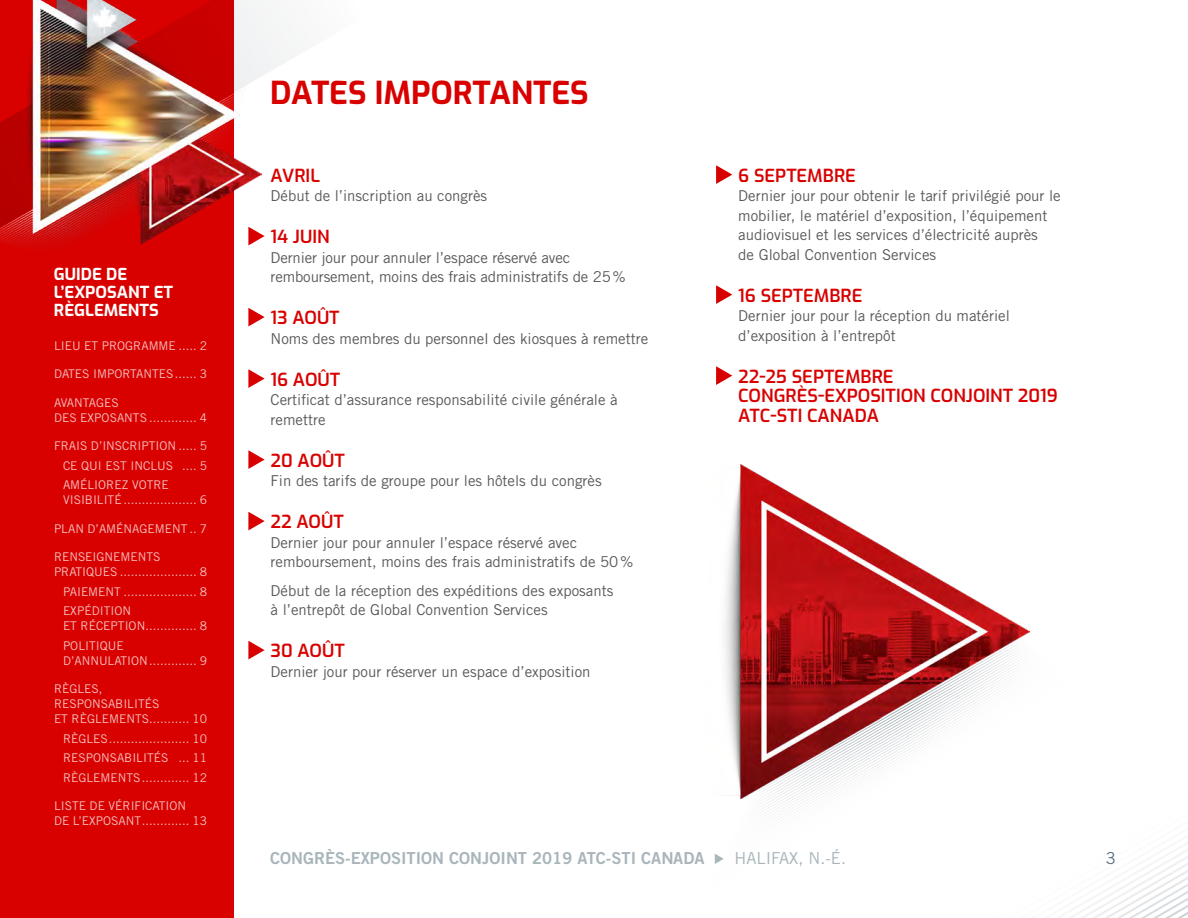
<style>
.page{position:relative;width:1188px;height:918px;background:#fff}
.page>*{position:absolute;margin:0;border:0;box-sizing:border-box;transform-origin:0 0}
.t1{font:700 31.5px "Exo";color:#d80100}
.t2{font:600 18px/19.5px "Exo";color:#d80100}
.t3{font:16.5px "Trade Gothic LT Std Bd 2";color:#a8b5bb}
.t4{font:700 16.5px/18px "Exo";color:#fff}
.t5{font:16.5px "Trade Gothic LT Std";color:#587282}
.t6{font:15px/19.5px "Trade Gothic LT Std";color:#58595b}
.t7{font:12px/19.5px "Trade Gothic LT Std";color:#f5c0bf}
.s1{font-family:"Trade Gothic LT Std"}
</style>
<div class="page">
<div style="left:0;top:0;width:234px;height:918px;background:#d80100"></div>
<svg style="left:261px;top:10px;width:29px;height:166px"></svg>
<img style="left:0;top:0;width:261px;height:246px">
<svg style="left:1126px;top:845px;width:62px;height:73px"></svg>
<svg style="left:248px;top:227px;width:17px;height:18px"></svg>
<svg style="left:248px;top:308px;width:17px;height:18px"></svg>
<svg style="left:248px;top:369px;width:17px;height:19px"></svg>
<svg style="left:248px;top:450px;width:17px;height:19px"></svg>
<svg style="left:248px;top:512px;width:17px;height:18px"></svg>
<svg style="left:248px;top:641px;width:17px;height:18px"></svg>
<svg style="left:716px;top:165px;width:16px;height:19px"></svg>
<svg style="left:716px;top:285px;width:16px;height:19px"></svg>
<svg style="left:716px;top:366px;width:16px;height:19px"></svg>
<img style="left:725px;top:465px;width:275px;height:149px">
<svg style="left:725px;top:653px;width:401px;height:265px"></svg>
<p class="t4" style="left:54px;top:264px;width:121px">GUIDE DE<br>L’EXPOSANT ET<br>RÈGLEMENTS</p>
<p class="t7" style="left:54px;top:335px;width:154px">LIEU ET PROGRAMME ..... 2</p>
<p class="t7" style="left:54px;top:364px;width:154px">DATES IMPORTANTES...... 3</p>
<p class="t7" style="left:54px;top:395px;width:154px;line-height:15px">AVANTAGES<br>DES EXPOSANTS ............. 4</p>
<p class="t7" style="left:63px;top:436px;width:145px;text-align:justify;text-indent:-9px">FRAIS D’INSCRIPTION ..... 5<br>CE QUI EST INCLUS .... 5<br>AMÉLIOREZ VOTRE</p>
<p class="t7" style="left:63px;top:490px;width:145px">VISIBILITÉ .................... 6</p>
<p class="t7" style="left:54px;top:518px;width:154px">PLAN D’AMÉNAGEMENT .. 7</p>
<p class="t7" style="left:54px;top:549px;width:154px;line-height:15px">RENSEIGNEMENTS<br>PRATIQUES ..................... 8</p>
<p class="t7" style="left:63px;top:581px;width:145px">PAIEMENT .................... 8<br>EXPÉDITION</p>
<p class="t7" style="left:63px;top:616px;width:145px">ET RÉCEPTION.............. 8<br>POLITIQUE</p>
<p class="t7" style="left:63px;top:650px;width:145px">D’ANNULATION............. 9</p>
<p class="t7" style="left:54px;top:681px;width:154px;line-height:15px">RÈGLES,<br>RESPONSABILITÉS<br>ET RÈGLEMENTS........... 10</p>
<p class="t7" style="left:63px;top:728px;width:145px;text-align:justify">RÈGLES...................... 10<br>RESPONSABILITÉS ... 11<br>RÈGLEMENTS............. 12</p>
<p class="t7" style="left:54px;top:798px;width:154px;line-height:15px">LISTE DE VÉRIFICATION<br>DE L’EXPOSANT............. 13</p>
<h1 class="t1" style="left:270px;top:68px;width:320px">DATES IMPORTANTES</h1>
<p class="t2" style="left:271px;top:164px;width:51px">AVRIL</p>
<p class="t6" style="left:271px;top:186px;width:218px">Début de l’inscription au congrès</p>
<p class="t2" style="left:271px;top:226px;width:61px">14 JUIN</p>
<p class="t6" style="left:271px;top:247px;width:357px">Dernier jour pour annuler l’espace réservé avec remboursement, moins des frais administratifs de 25%</p>
<p class="t2" style="left:271px;top:307px;width:71px">13 AOÛT</p>
<p class="t6" style="left:271px;top:328px;width:379px">Noms des membres du personnel des kiosques à remettre</p>
<p class="t2" style="left:271px;top:368px;width:71px">16 AOÛT</p>
<p class="t6" style="left:271px;top:390px;width:349px">Certificat d’assurance responsabilité civile générale à remettre</p>
<p class="t2" style="left:271px;top:449px;width:76px">20 AOÛT</p>
<p class="t6" style="left:271px;top:471px;width:333px">Fin des tarifs de groupe pour les hôtels du congrès</p>
<p class="t2" style="left:271px;top:511px;width:75px">22 AOÛT</p>
<p class="t6" style="left:271px;top:532px;width:365px">Dernier jour pour annuler l’espace réservé avec remboursement, moins des frais administratifs de 50%</p>
<p class="t6" style="left:271px;top:580px;width:344px">Début de la réception des expéditions des exposants à l’entrepôt de Global Convention Services</p>
<p class="t2" style="left:271px;top:640px;width:76px">30 AOÛT</p>
<p class="t6" style="left:271px;top:661px;width:321px">Dernier jour pour réserver un espace d’exposition</p>
<p class="t2" style="left:738px;top:164px;width:119px">6 SEPTEMBRE</p>
<p class="t6" style="left:738px;top:186px;width:324px">Dernier jour pour obtenir le tarif privilégié pour le mobilier, le matériel d’exposition, l’équipement audiovisuel et les services d’électricité auprès<br>de Global Convention Services</p>
<p class="t2" style="left:738px;top:284px;width:126px">16 SEPTEMBRE</p>
<p class="t6" style="left:738px;top:306px;width:273px">Dernier jour pour la réception du matériel d’exposition à l’entrepôt</p>
<p class="t2" style="left:738px;top:365px;width:321px">22-25 SEPTEMBRE<br>CONGRÈS-EXPOSITION CONJOINT 2019<br>ATC-STI CANADA</p>
<p class="t3" style="left:270px;top:848px;width:578px">CONGRÈS-EXPOSITION CONJOINT 2019 ATC-STI CANADA✔<span class="s1">HALIFAX, N.-É.</span></p>
<p class="t5" style="left:1106px;top:848px;width:12px">3</p>
</div>
